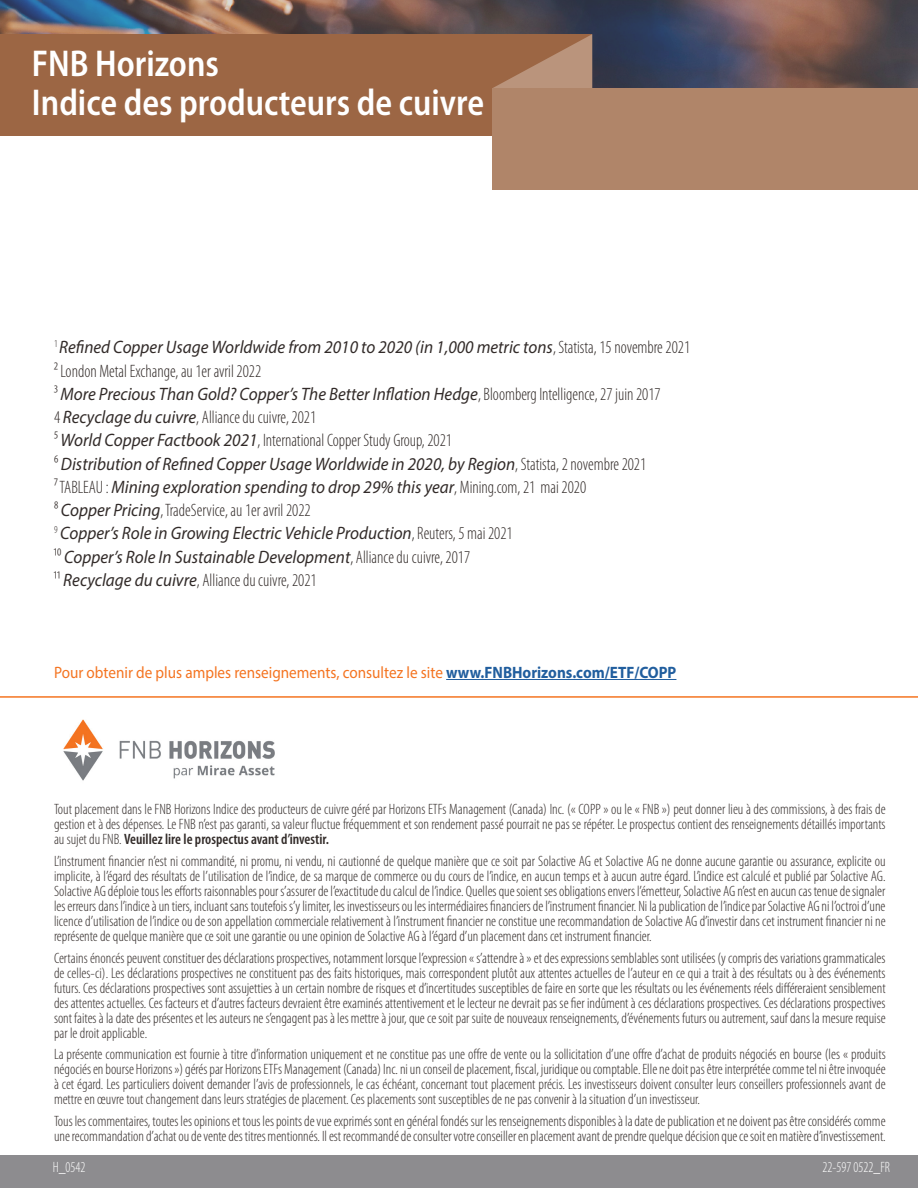
<style>
.page{position:relative;width:918px;height:1188px;background:#fff}
.page>*{position:absolute;margin:0;border:0;box-sizing:border-box;transform-origin:0 0}
.t1{font:600 semi-condensed 37.5px/39px "Myriad Pro";color:#fff;scale:.93 1}
.t2{font:italic 18px/23.2px "Myriad Pro";color:#322b29;scale:.95 1}
.t3{font:16.5px "Myriad Pro";color:#f47421;scale:.92 1}
.t4{font:300 condensed 15px/15px "Myriad Pro";color:#322b29;text-align:justify}
.t5{font:300 condensed 15px "Myriad Pro";color:#fff;scale:.92 1}
.s1{font-weight:300;font-style:normal;font-stretch:condensed}
.s2{font-weight:700;color:#215e9e}
.s3{font-weight:600}
</style>
<div class="page">
<svg style="left:0;top:0;width:918px;height:89px;background:#5d5157"></svg>
<div style="left:0;top:35px;width:592px;height:101px;background:#9c6644"></div>
<svg style="left:492px;top:34px;width:100px;height:105px"></svg>
<div style="left:493px;top:89px;width:425px;height:101px;background:#b08569"></div>
<div style="left:0;top:1155px;width:918px;height:33px;background:#8d8c8f"></div>
<hr style="left:446px;top:679px;width:230px;height:1px;background:#215e9e">
<hr style="left:0;top:696px;width:918px;height:2px;background:#f47421">
<img style="left:63px;top:719px;width:212px;height:62px">
<h1 class="t1" style="left:32px;top:43px;width:488px">FNB Horizons<br>Indice des producteurs de cuivre</h1>
<p class="t2" style="left:54px;top:335px;width:671px"><sup>1</sup> Refined Copper Usage Worldwide from 2010 to 2020 (in 1,000 metric tons<span class="s1">, Statista, 15 novembre 2021<br>² London Metal Exchange, au 1er avril 2022<br>³</span> More Precious Than Gold? Copper’s The Better Inflation Hedge<span class="s1">, Bloomberg Intelligence, 27 juin 2017<br>4</span> Recyclage du cuivre<span class="s1">, Alliance du cuivre, 2021<br>⁵</span> World Copper Factbook 2021<span class="s1">, International Copper Study Group, 2021<br>⁶</span> Distribution of Refined Copper Usage Worldwide in 2020, by Region<span class="s1">, Statista, 2 novembre 2021<br>⁷ TABLEAU :</span> Mining exploration spending to drop 29% this year<span class="s1">, Mining.com, 21 mai 2020<br>⁸</span> Copper Pricing<span class="s1">, TradeService, au 1er avril 2022<br></span><sup>9</sup> Copper’s Role in Growing Electric Vehicle Production<span class="s1">, Reuters, 5 mai 2021<br>¹⁰</span> Copper’s Role In Sustainable Development<span class="s1">, Alliance du cuivre, 2017<br>¹¹</span> Recyclage du cuivre<span class="s1">, Alliance du cuivre, 2021</span></p>
<p class="t3" style="left:54px;top:662px;width:678px">Pour obtenir de plus amples renseignements, consultez le site <span class="s2">www.FNBHorizons.com/ETF/COPP</span></p>
<p class="t4" style="left:54px;top:802px;width:833px">Tout placement dans le FNB Horizons Indice des producteurs de cuivre géré par Horizons ETFs Management (Canada) Inc. (« COPP » ou le « FNB ») peut donner lieu à des commissions, à des frais de gestion et à des dépenses. Le FNB n’est pas garanti, sa valeur fluctue fréquemment et son rendement passé pourrait ne pas se répéter. Le prospectus contient des renseignements détaillés importants au sujet du FNB. <span class="s3">Veuillez lire le prospectus avant d’investir.</span></p>
<p class="t4" style="left:54px;top:853px;width:833px">L’instrument financier n’est ni commandité, ni promu, ni vendu, ni cautionné de quelque manière que ce soit par Solactive AG et Solactive AG ne donne aucune garantie ou assurance, explicite ou implicite, à l’égard des résultats de l’utilisation de l’indice, de sa marque de commerce ou du cours de l’indice, en aucun temps et à aucun autre égard. L’indice est calculé et publié par Solactive AG.<br>Solactive AG déploie tous les efforts raisonnables pour s’assurer de l’exactitude du calcul de l’indice. Quelles que soient ses obligations envers l’émetteur, Solactive AG n’est en aucun cas tenue de signaler les erreurs dans l’indice à un tiers, incluant sans toutefois s’y limiter, les investisseurs ou les intermédiaires financiers de l’instrument financier. Ni la publication de l’indice par Solactive AG ni l’octroi d’une licence d’utilisation de l’indice ou de son appellation commerciale relativement à l’instrument financier ne constitue une recommandation de Solactive AG d’investir dans cet instrument financier ni ne représente de quelque manière que ce soit une garantie ou une opinion de Solactive AG à l’égard d’un placement dans cet instrument financier.</p>
<p class="t4" style="left:54px;top:950px;width:833px">Certains énoncés peuvent constituer des déclarations prospectives, notamment lorsque l’expression « s’attendre à » et des expressions semblables sont utilisées (y compris des variations grammaticales de celles-ci). Les déclarations prospectives ne constituent pas des faits historiques, mais correspondent plutôt aux attentes actuelles de l’auteur en ce qui a trait à des résultats ou à des événements futurs. Ces déclarations prospectives sont assujetties à un certain nombre de risques et d’incertitudes susceptibles de faire en sorte que les résultats ou les événements réels différeraient sensiblement des attentes actuelles. Ces facteurs et d’autres facteurs devraient être examinés attentivement et le lecteur ne devrait pas se fier indûment à ces déclarations prospectives. Ces déclarations prospectives sont faites à la date des présentes et les auteurs ne s’engagent pas à les mettre à jour, que ce soit par suite de nouveaux renseignements, d’événements futurs ou autrement, sauf dans la mesure requise par le droit applicable.</p>
<p class="t4" style="left:54px;top:1047px;width:833px">La présente communication est fournie à titre d’information uniquement et ne constitue pas une offre de vente ou la sollicitation d’une offre d’achat de produits négociés en bourse (les « produits négociés en bourse Horizons ») gérés par Horizons ETFs Management (Canada) Inc. ni un conseil de placement, fiscal, juridique ou comptable. Elle ne doit pas être interprétée comme tel ni être invoquée à cet égard. Les particuliers doivent demander l’avis de professionnels, le cas échéant, concernant tout placement précis. Les investisseurs doivent consulter leurs conseillers professionnels avant de mettre en œuvre tout changement dans leurs stratégies de placement. Ces placements sont susceptibles de ne pas convenir à la situation d’un investisseur.</p>
<p class="t4" style="left:54px;top:1114px;width:833px">Tous les commentaires, toutes les opinions et tous les points de vue exprimés sont en général fondés sur les renseignements disponibles à la date de publication et ne doivent pas être considérés comme une recommandation d’achat ou de vente des titres mentionnés. Il est recommandé de consulter votre conseiller en placement avant de prendre quelque décision que ce soit en matière d’investissement.</p>
<p class="t5" style="left:53px;top:1158px;width:37px">H_0542</p>
<p class="t5" style="left:823px;top:1158px;width:75px">22-597 0522_FR</p>
</div>
